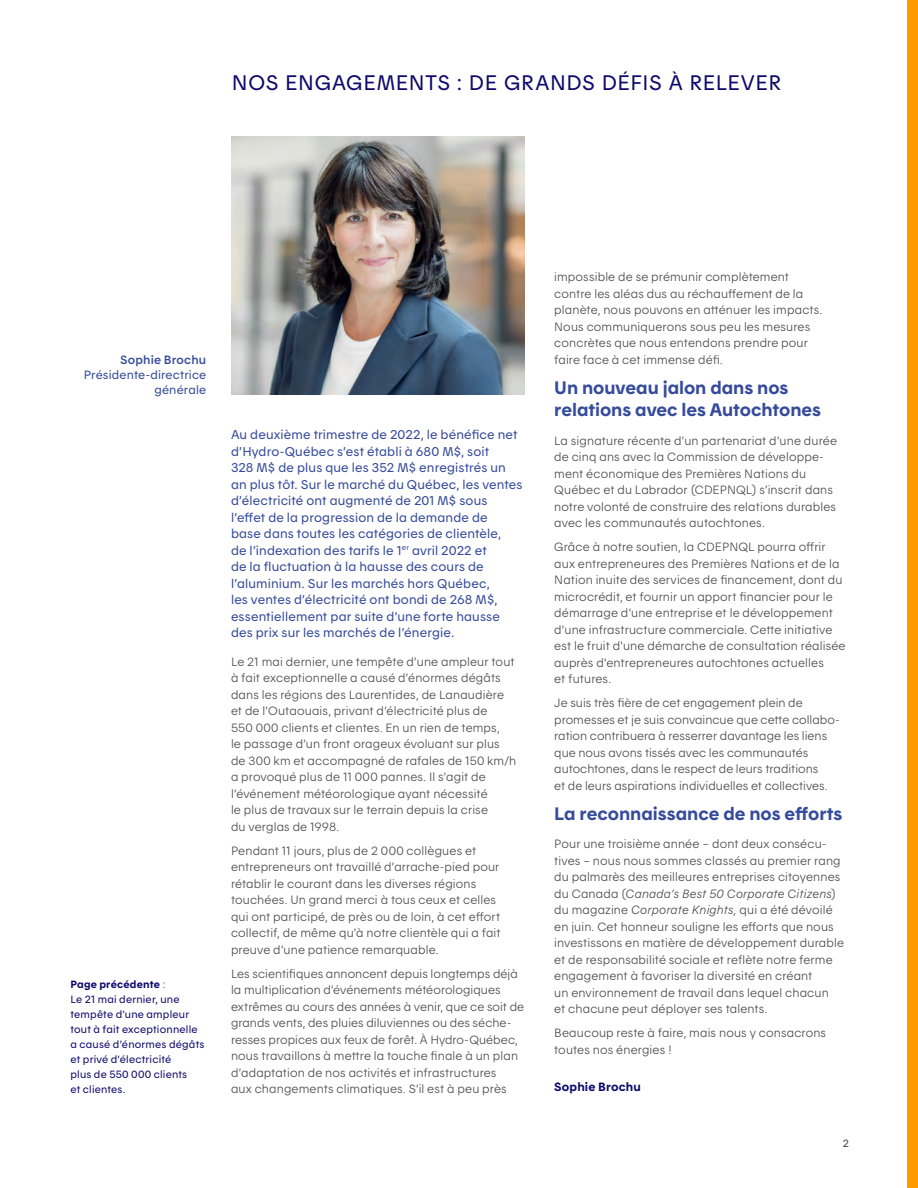
<style>
.page{position:relative;width:918px;height:1188px;background:#fff}
.page>*{position:absolute;margin:0;border:0;box-sizing:border-box;transform-origin:0 0}
.t1{font:21px "Hydro Quebec Normal";letter-spacing:.025em;color:#0f096c}
.t2{font:18px/22.5px "Hydro Quebec Gras";color:#364b9b}
.t3{font:12.75px/16.5px "Hydro Quebec Normal";letter-spacing:.01em;color:#364b9b}
.t4{font:12px/16.5px "Hydro Quebec Maigre";letter-spacing:.01em;color:#494748}
.t5{font:12px/15px "Hydro Quebec Normal";letter-spacing:.01em;color:#364b9b;text-align:right}
.t6{font:12px "Hydro Quebec Gras";letter-spacing:.015em;color:#0f096c}
.t7{font:12px "Hydro Quebec Demi";letter-spacing:.015em;color:#364b9b}
.t8{font:10.5px/15px "Hydro Quebec Normal";letter-spacing:.015em;color:#0f096c}
.t9{font:10.5px "Hydro Quebec Gras";letter-spacing:.02em;color:#0f096c}
.t10{font:10.5px "Hydro Quebec Normal";color:#494748}
.s1{font-family:"Hydro Quebec Maigre"}
.s2{font-family:"Hydro Quebec Maigre Italique"}
</style>
<div class="page">
<div style="left:908px;top:0;width:10px;height:1188px;background:#ff9b00"></div>
<img style="left:231px;top:136px;width:293px;height:258px">
<h2 class="t1" style="left:232px;top:70px;width:551px">NOS ENGAGEMENTS : DE GRANDS DÉFIS À RELEVER</h2>
<p class="t7" style="left:120px;top:353px;width:88px">Sophie Brochu</p>
<p class="t5" style="left:84px;top:367px;width:124px">Présidente-directrice générale</p>
<p class="t9" style="left:70px;top:978px;width:96px">Page précédente <span class="s1">:</span></p>
<p class="t8" style="left:70px;top:991px;width:135px">Le 21 mai dernier, une tempête d’une ampleur tout à fait exceptionnelle a causé d’énormes dégâts et privé d’électricité<br>plus de 550 000 clients<br>et clientes.</p>
<p class="t3" style="left:231px;top:426px;width:293px">Au deuxième trimestre de 2022, le bénéfice net d’Hydro-Québec s’est établi à 680 M$, soit<br>328 M$ de plus que les 352 M$ enregistrés un an plus tôt. Sur le marché du Québec, les ventes d’électricité ont augmenté de 201 M$ sous l’effet de la progression de la demande de<br>base dans toutes les catégories de clientèle,<br>de l’indexation des tarifs le 1<sup>er</sup> avril 2022 et<br>de la fluctuation à la hausse des cours de l’aluminium. Sur les marchés hors Québec,<br>les ventes d’électricité ont bondi de 268 M$, essentiellement par suite d’une forte hausse des prix sur les marchés de l’énergie.</p>
<p class="t4" style="left:231px;top:653px;width:287px">Le 21 mai dernier, une tempête d’une ampleur tout à fait exceptionnelle a causé d’énormes dégâts dans les régions des Laurentides, de Lanaudière et de l’Outaouais, privant d’électricité plus de<br>550 000 clients et clientes. En un rien de temps,<br>le passage d’un front orageux évoluant sur plus de 300 km et accompagné de rafales de 150 km/h a provoqué plus de 11 000 pannes. Il s’agit de l’événement météorologique ayant nécessité<br>le plus de travaux sur le terrain depuis la crise<br>du verglas de 1998.</p>
<p class="t4" style="left:231px;top:842px;width:271px">Pendant 11 jours, plus de 2 000 collègues et entrepreneurs ont travaillé d’arrache-pied pour rétablir le courant dans les diverses régions touchées. Un grand merci à tous ceux et celles qui ont participé, de près ou de loin, à cet effort collectif, de même qu’à notre clientèle qui a fait preuve d’une patience remarquable.</p>
<p class="t4" style="left:231px;top:965px;width:295px">Les scientifiques annoncent depuis longtemps déjà la multiplication d’événements météorologiques extrêmes au cours des années à venir, que ce soit de grands vents, des pluies diluviennes ou des séche&shy;resses propices aux feux de forêt. À Hydro-Québec, nous travaillons à mettre la touche finale à un plan d’adaptation de nos activités et infrastructures<br>aux changements climatiques. S’il est à peu près</p>
<p class="t4" style="left:554px;top:268px;width:270px">impossible de se prémunir complètement contre les aléas dus au réchauffement de la planète, nous pouvons en atténuer les impacts.<br>Nous communiquerons sous peu les mesures concrètes que nous entendons prendre pour faire face à cet immense défi.</p>
<h3 class="t2" style="left:554px;top:375px;width:268px">Un nouveau jalon dans nos relations avec les Autochtones</h3>
<p class="t4" style="left:554px;top:432px;width:284px">La signature récente d’un partenariat d’une durée de cinq ans avec la Commission de développe&shy;ment économique des Premières Nations du Québec et du Labrador (CDEPNQL) s’inscrit dans notre volonté de construire des relations durables avec les communautés autochtones.</p>
<p class="t4" style="left:554px;top:538px;width:293px">Grâce à notre soutien, la CDEPNQL pourra offrir aux entrepreneures des Premières Nations et de la Nation inuite des services de financement, dont du microcrédit, et fournir un apport financier pour le démarrage d’une entreprise et le développement d’une infrastructure commerciale. Cette initiative est le fruit d’une démarche de consultation réalisée auprès d’entrepreneures autochtones actuelles<br>et futures.</p>
<p class="t4" style="left:554px;top:694px;width:287px">Je suis très fière de cet engagement plein de promesses et je suis convaincue que cette collabo&shy;ration contribuera à resserrer davantage les liens que nous avons tissés avec les communautés autochtones, dans le respect de leurs traditions<br>et de leurs aspirations individuelles et collectives.</p>
<h3 class="t2" style="left:554px;top:801px;width:289px">La reconnaissance de nos efforts</h3>
<p class="t4" style="left:554px;top:835px;width:291px">Pour une troisième année – dont deux consécu&shy;tives – nous nous sommes classés au premier rang du palmarès des meilleures entreprises citoyennes du Canada (<span class="s2">Canada’s Best 50 Corporate Citizens</span>) du magazine <span class="s2">Corporate Knights,</span> qui a été dévoilé en juin. Cet honneur souligne les efforts que nous investissons en matière de développement durable et de responsabilité sociale et reflète notre ferme engagement à favoriser la diversité en créant<br>un environnement de travail dans lequel chacun<br>et chacune peut déployer ses talents.</p>
<p class="t4" style="left:554px;top:1024px;width:273px">Beaucoup reste à faire, mais nous y consacrons toutes nos énergies !</p>
<p class="t6" style="left:554px;top:1079px;width:88px">Sophie Brochu</p>
<p class="t10" style="left:843px;top:1137px;width:8px">2</p>
</div>
